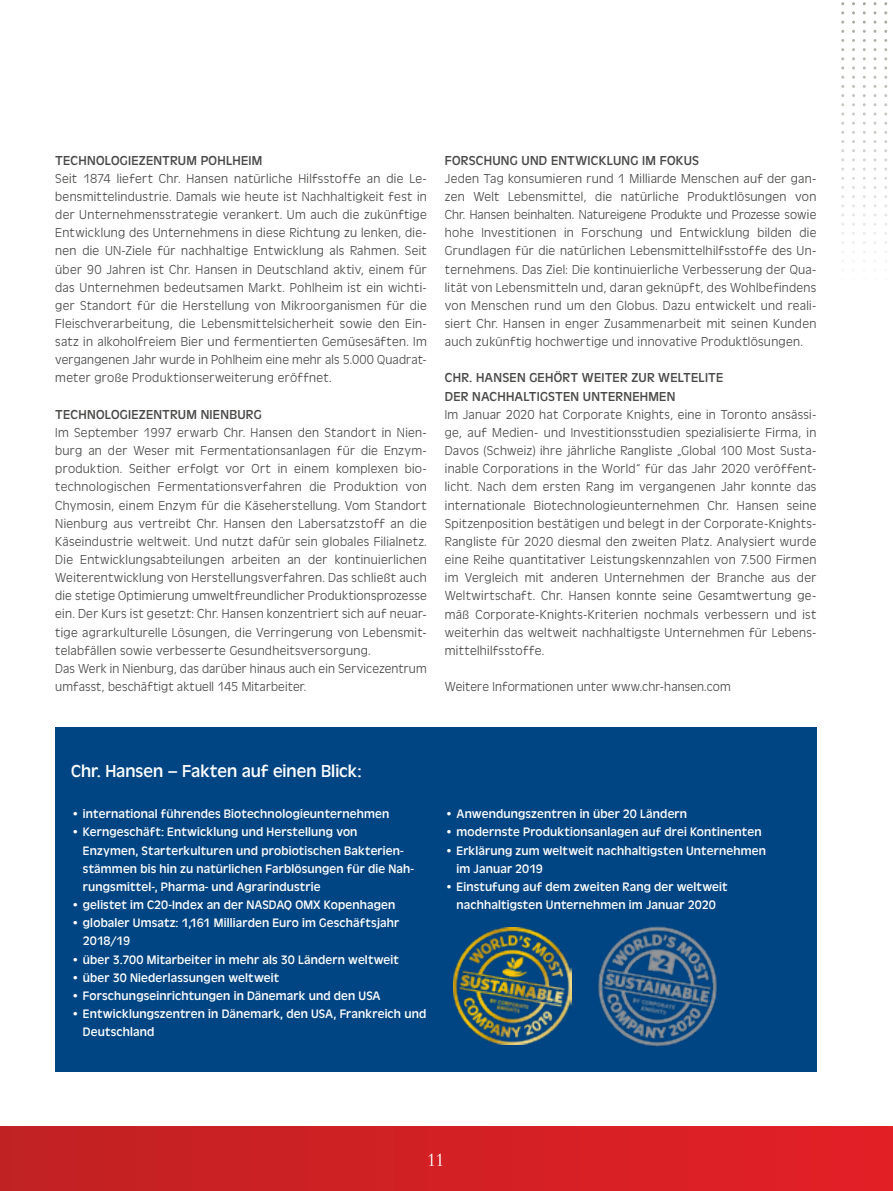
<style>
.page{position:relative;width:893px;height:1191px;background:#fff}
.page>*{position:absolute;margin:0;border:0;box-sizing:border-box;transform-origin:0 0}
.t1{font:18px "Antigone";color:#fff}
.t2{font:18px "Bergamo";color:#fff}
.t3{font:300 13.5px/18.1px "Antigone";letter-spacing:.02em;color:#494948;text-align:justify}
.t4{font:13.5px/18.1px "Antigone";letter-spacing:.015em;color:#494948}
.t5{font:12.75px/18.1px "Antigone";letter-spacing:.015em;color:#fff}
</style>
<div class="page">
<div style="left:0;top:1126px;width:893px;height:65px;background:linear-gradient(to right,#c12223,#e41f26)"></div>
<svg style="left:852px;top:2px;width:3px;height:260px"></svg>
<svg style="left:841px;top:2px;width:3px;height:260px"></svg>
<svg style="left:884px;top:2px;width:3px;height:260px"></svg>
<svg style="left:873px;top:2px;width:3px;height:260px"></svg>
<svg style="left:863px;top:2px;width:3px;height:260px"></svg>
<div style="left:55px;top:727px;width:761px;height:345px;background:#004583"></div>
<img style="left:454px;top:927px;width:117px;height:118px">
<img style="left:598px;top:926px;width:120px;height:121px">
<p class="t4" style="left:55px;top:151px;width:209px">TECHNOLOGIEZENTRUM POHLHEIM</p>
<p class="t3" style="left:55px;top:169px;width:373px">Seit 1874 liefert Chr. Hansen natürliche Hilfsstoffe an die Le&shy;bensmittelindustrie. Damals wie heute ist Nachhaltigkeit fest in der Unternehmensstrategie verankert. Um auch die zukünftige Entwicklung des Unternehmens in diese Richtung zu lenken, die&shy;nen die UN-Ziele für nachhaltige Entwicklung als Rahmen. Seit über 90 Jahren ist Chr. Hansen in Deutschland aktiv, einem für das Unternehmen bedeutsamen Markt. Pohlheim ist ein wichti&shy;ger Standort für die Herstellung von Mikroorganismen für die Fleischverarbeitung, die Lebensmittelsicherheit sowie den Ein&shy;satz in alkoholfreiem Bier und fermentierten Gemüsesäften. Im vergangenen Jahr wurde in Pohlheim eine mehr als 5.000 Quadrat&shy;meter große Produktionserweiterung eröffnet.</p>
<p class="t4" style="left:55px;top:405px;width:208px">TECHNOLOGIEZENTRUM NIENBURG</p>
<p class="t3" style="left:55px;top:424px;width:373px;text-align:left">Im September 1997 erwarb Chr. Hansen den Standort in Nien&shy;burg an der Weser mit Fermentationsanlagen für die Enzym&shy;produktion. Seither erfolgt vor Ort in einem komplexen bio&shy;technologischen Fermentationsverfahren die Produktion von Chymosin, einem Enzym für die Käseherstellung. Vom Standort Nienburg aus vertreibt Chr. Hansen den Labersatzstoff an die Käseindustrie weltweit. Und nutzt dafür sein globales Filialnetz.<br>Die Entwicklungsabteilungen arbeiten an der kontinuierlichen Weiterentwicklung von Herstellungsverfahren. Das schließt auch die stetige Optimierung umweltfreundlicher Produktionsprozesse ein. Der Kurs ist gesetzt: Chr. Hansen konzentriert sich auf neuar&shy;tige agrarkulturelle Lösungen, die Verringerung von Lebensmit&shy;telabfällen sowie verbesserte Gesundheitsversorgung.<br>Das Werk in Nienburg, das darüber hinaus auch ein Servicezentrum umfasst, beschäftigt aktuell 145 Mitarbeiter.</p>
<p class="t4" style="left:445px;top:151px;width:256px">FORSCHUNG UND ENTWICKLUNG IM FOKUS</p>
<p class="t3" style="left:445px;top:169px;width:373px">Jeden Tag konsumieren rund 1 Milliarde Menschen auf der gan&shy;zen Welt Lebensmittel, die natürliche Produktlösungen von Chr. Hansen beinhalten. Natureigene Produkte und Prozesse sowie hohe Investitionen in Forschung und Entwicklung bilden die Grundlagen für die natürlichen Lebensmittelhilfsstoffe des Un&shy;ternehmens. Das Ziel: Die kontinuierliche Verbesserung der Qua&shy;lität von Lebensmitteln und, daran geknüpft, des Wohlbefindens von Menschen rund um den Globus. Dazu entwickelt und reali&shy;siert Chr. Hansen in enger Zusammenarbeit mit seinen Kunden auch zukünftig hochwertige und innovative Produktlösungen.</p>
<p class="t4" style="left:445px;top:369px;width:280px">CHR. HANSEN GEHÖRT WEITER ZUR WELTELITE<br>DER NACHHALTIGSTEN UNTERNEHMEN</p>
<p class="t3" style="left:445px;top:405px;width:373px">Im Januar 2020 hat Corporate Knights, eine in Toronto ansässi&shy;ge, auf Medien- und Investitionsstudien spezialisierte Firma, in Davos (Schweiz) ihre jährliche Rangliste „Global 100 Most Susta&shy;inable Corporations in the World“ für das Jahr 2020 veröffent&shy;licht. Nach dem ersten Rang im vergangenen Jahr konnte das internationale Biotechnologieunternehmen Chr. Hansen seine Spitzenposition bestätigen und belegt in der Corporate-Knights-Rangliste für 2020 diesmal den zweiten Platz. Analysiert wurde eine Reihe quantitativer Leistungskennzahlen von 7.500 Firmen im Vergleich mit anderen Unternehmen der Branche aus der Weltwirtschaft. Chr. Hansen konnte seine Gesamtwertung ge&shy;mäß Corporate-Knights-Kriterien nochmals verbessern und ist weiterhin das weltweit nachhaltigste Unternehmen für Lebens&shy;mittelhilfsstoffe.</p>
<p class="t3" style="left:445px;top:678px;width:287px">Weitere Informationen unter www.chr-hansen.com</p>
<h1 class="t1" style="left:71px;top:761px;width:292px">Chr. Hansen – Fakten auf einen Blick:</h1>
<p class="t5" style="left:71px;top:805px;width:320px">• international führendes Biotechnologieunternehmen</p>
<p class="t5" style="left:83px;top:823px;width:332px;text-indent:-12px">• Kerngeschäft: Entwicklung und Herstellung von Enzymen, Starterkulturen und probiotischen Bakterien&shy;stämmen bis hin zu natürlichen Farblösungen für die Nah&shy;rungsmittel-, Pharma- und Agrarindustrie</p>
<p class="t5" style="left:71px;top:896px;width:326px">• gelistet im C20-Index an der NASDAQ OMX Kopenhagen</p>
<p class="t5" style="left:83px;top:914px;width:318px;text-indent:-12px">• globaler Umsatz: 1,161 Milliarden Euro im Geschäftsjahr<br>2018/19</p>
<p class="t5" style="left:71px;top:950px;width:329px">• über 3.700 Mitarbeiter in mehr als 30 Ländern weltweit</p>
<p class="t5" style="left:71px;top:968px;width:209px">• über 30 Niederlassungen weltweit</p>
<p class="t5" style="left:71px;top:986px;width:311px">• Forschungseinrichtungen in Dänemark und den USA</p>
<p class="t5" style="left:83px;top:1005px;width:345px;text-indent:-12px">• Entwicklungszentren in Dänemark, den USA, Frankreich und<br>Deutschland</p>
<p class="t5" style="left:445px;top:805px;width:244px">• Anwendungszentren in über 20 Ländern</p>
<p class="t5" style="left:445px;top:823px;width:318px">• modernste Produktionsanlagen auf drei Kontinenten</p>
<p class="t5" style="left:457px;top:841px;width:311px;text-indent:-12px">• Erklärung zum weltweit nachhaltigsten Unternehmen im Januar 2019</p>
<p class="t5" style="left:445px;top:877px;width:284px;text-align:center">• Einstufung auf dem zweiten Rang der weltweit nachhaltigsten Unternehmen im Januar 2020</p>
<h1 class="t2" style="left:427px;top:1149px;width:19px">11</h1>
</div>
